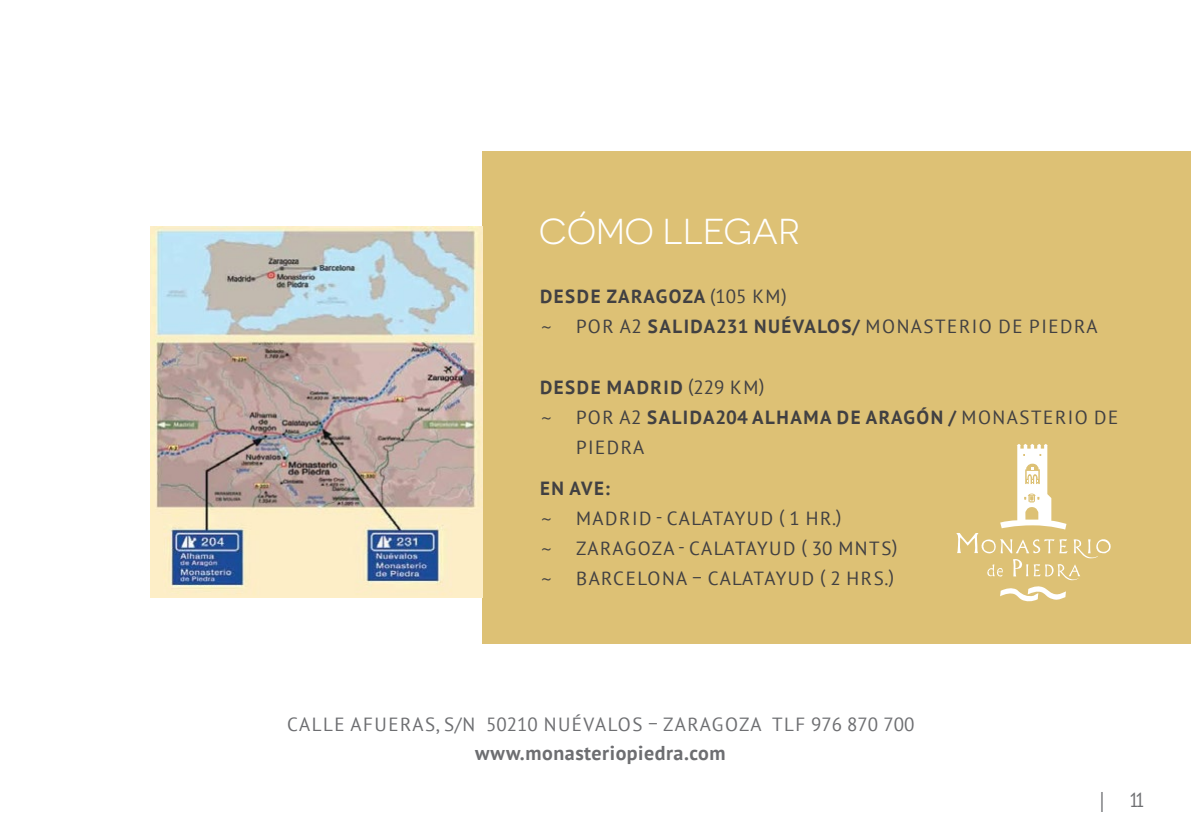
<style>
.page{position:relative;width:1191px;height:840px;background:#fff}
.page>*{position:absolute;margin:0;border:0;box-sizing:border-box;transform-origin:0 0}
.t1{font:36px "Novecentosanswide";color:#fff}
.t2{font:700 20px "PT Sans";letter-spacing:.025em;color:#6d6e71}
.t3{font:condensed 20px "PT Sans";color:#6d6e71}
.t4{font:20px "Minion Pro";color:#6d6e71}
.t5{font:700 19px/30px "PT Sans";letter-spacing:.08em;color:#414042}
.t6{font:19px "PT Sans";letter-spacing:.08em;color:#414042}
.t7{font:19px "PT Sans";letter-spacing:.07em;color:#6d6e71}
.s1{font-weight:400}
.s2{font-family:"Avenir";font-weight:400}
.s3{font-family:"Avenir"}
</style>
<div class="page">
<div style="left:482px;top:151px;width:709px;height:492px;background:#ddc175"></div>
<svg style="left:956px;top:444px;width:155px;height:157px"></svg>
<img style="left:150px;top:226px;width:332px;height:371px">
<h1 class="t1" style="left:539px;top:210px;width:262px">CÓMO LLEGAR</h1>
<p class="t5" style="left:540px;top:281px;width:356px">DESDE ZARAGOZA <span class="s1">(105 KM)<br></span><span class="s2">~</span> <span class="s1">POR A2</span> SALIDA231 NUÉVALOS/ <span class="s1">MONAS</span></p>
<p class="t6" style="left:935px;top:314px;width:35px">TERIO</p>
<p class="t6" style="left:998px;top:314px;width:75px">DE PIEDRA</p>
<p class="t5" style="left:540px;top:371px;width:452px">DESDE MADRID <span class="s1">(229 KM)<br></span><span class="s2">~</span> <span class="s1">POR A2</span> SALIDA204 ALHAMA DE ARAGÓN / <span class="s1">MONAS</span></p>
<p class="t6" style="left:1031px;top:404px;width:35px">TERIO</p>
<p class="t6" style="left:1094px;top:404px;width:26px">DE</p>
<p class="t6" style="left:576px;top:434px;width:44px">PI EDRA</p>
<p class="t5" style="left:540px;top:472px;width:71px">EN AVE: <span class="s2">~</span> <span class="s1">MADRID</span></p>
<p class="t6" style="left:656px;top:505px;width:81px">- CALATAYUD</p>
<p class="t6" style="left:779px;top:505px;width:64px">( 1 H R.)</p>
<p class="t6" style="left:540px;top:535px;width:50px"><span class="s3">~</span> ZARAGOZA</p>
<p class="t6" style="left:678px;top:535px;width:81px">- CALATAYUD</p>
<p class="t6" style="left:801px;top:535px;width:98px">( 30 MN TS)</p>
<p class="t6" style="left:540px;top:565px;width:111px"><span class="s3">~</span> BARCELONA</p>
<p class="t6" style="left:691px;top:565px;width:87px">– CALATAYUD</p>
<p class="t6" style="left:820px;top:565px;width:75px">( 2 H RS.)</p>
<p class="t7" style="left:287px;top:711px;width:629px">CALLE AFUERAS, S/N 50210 NUÉVALOS – ZARAGOZA TLF 976 870 700</p>
<p class="t2" style="left:475px;top:738px;width:252px">www.monasteriopiedra.com</p>
<p class="t4" style="left:1099px;top:787px;width:7px">|</p>
<p class="t3" style="left:1129px;top:787px;width:16px">11</p>
</div>
